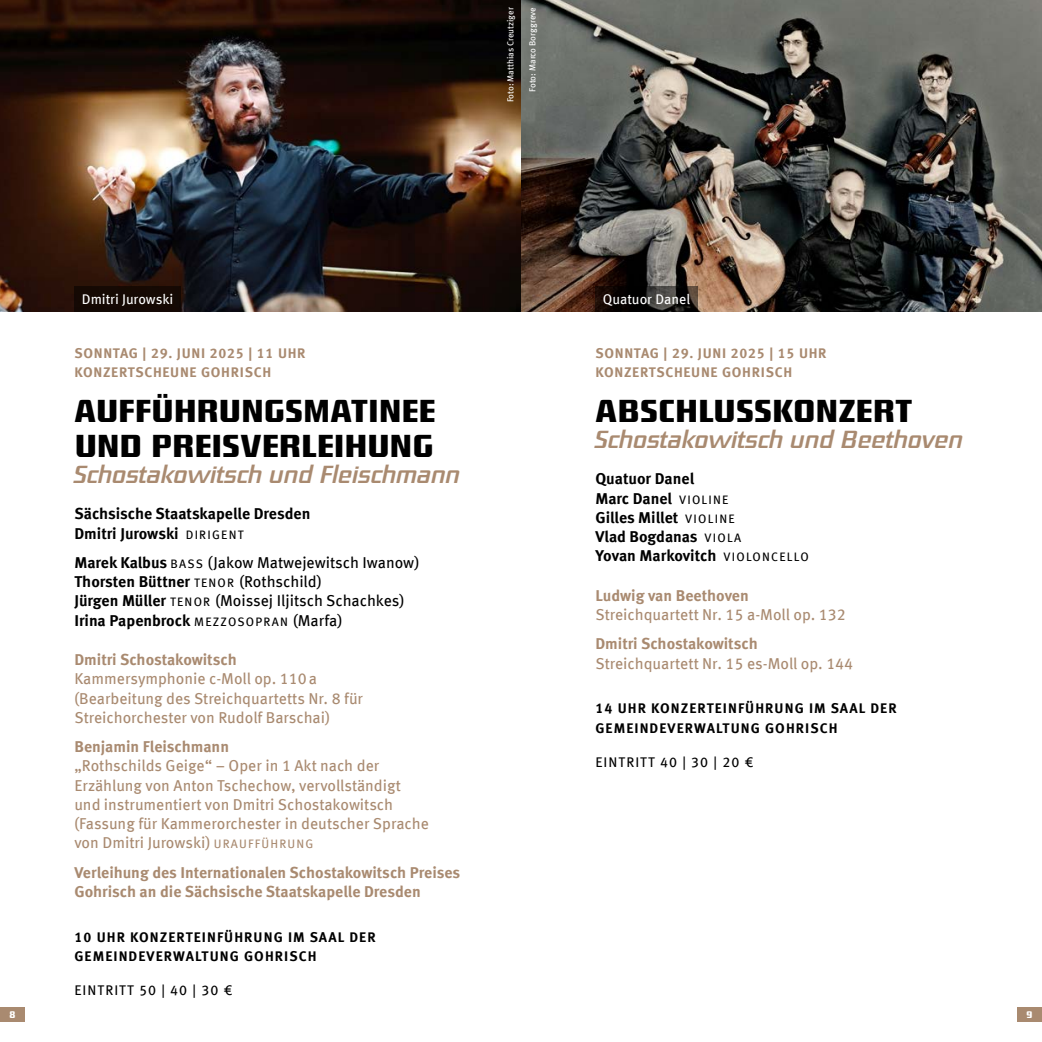
<style>
.page{position:relative;width:1042px;height:1042px;background:#fff}
.page>*{position:absolute;margin:0;border:0;box-sizing:border-box;transform-origin:0 0}
.Konzerte_Headline{font:500 31.5px/35px "District TF";letter-spacing:-.01em;color:#000}
.Konzert_Headline_italic{font:italic 24.5px "District TF";letter-spacing:-.01em;color:#a98a70}
.Werk_normal{font:15.75px/19.2px "Meta Offc Pro";color:#a98a70}
.Konzerte_Text_normal{font:700 15.75px "Meta Offc Pro";color:#000}
.Werk_bold{font:700 15.75px/19.2px "Meta Offc Pro";color:#a98a70}
.Konzerte_Text_normal-2{font:15.75px "Meta Offc Pro";letter-spacing:-.005em;color:#000}
.Konzerte_Info{font:700 14px/19.2px "Meta Offc Pro";letter-spacing:.075em;color:#000}
.Konzerte_Datum{font:700 14px/19.2px "Meta Offc Pro";letter-spacing:.05em;color:#a98a70}
.Konzerte_Info-2{font:14px "Meta Offc Pro";letter-spacing:.075em;color:#000}
.Bildunterschrift{font:14px "Meta Offc Pro";color:#fff}
.t1{font:500 10.5px "District TF";color:#fff}
.Werk_normal-2{font:8.75px "Meta Offc Pro";letter-spacing:-.005em;color:#fff}
.s1{font-weight:400;font-size:12.25px}
.s2{font-weight:700}
.s3{font-size:12.25px}
.s4{font-weight:400}
</style>
<div class="page">
<div style="left:0;top:1007px;width:25px;height:14px;background:#a98a70"></div>
<div style="left:1017px;top:1007px;width:25px;height:14px;background:#a98a70"></div>
<img style="left:521px;top:0;width:521px;height:311px">
<img style="left:0;top:0;width:521px;height:311px">
<div style="left:74px;top:286px;width:107px;height:25px;background:#150903"></div>
<svg style="left:595px;top:286px;width:102px;height:25px"></svg>
<p class="Werk_normal-2" style="left:504px;top:102px;width:96px;rotate:-90deg">Foto: Matthias Creutziger</p>
<p class="Werk_normal-2" style="left:526px;top:92px;width:86px;rotate:-90deg">Foto: Marco Borggreve</p>
<p class="Bildunterschrift" style="left:82px;top:288px;width:93px">Dmitri Jurowski</p>
<p class="Bildunterschrift" style="left:603px;top:288px;width:89px">Quatuor Danel</p>
<p class="Konzerte_Datum" style="left:74px;top:343px;width:233px">SONNTAG | 29. JUNI 2025 | 11 UHR<br>KONZERTSCHEUNE GOHRISCH</p>
<p class="Konzerte_Headline" style="left:74px;top:393px;width:362px">AUFFÜHRUNGSMATINEE<br>UND PREISVERLEIHUNG</p>
<p class="Konzert_Headline_italic" style="left:74px;top:460px;width:387px">Schostakowitsch und Fleischmann</p>
<p class="Konzerte_Text_normal" style="left:74px;top:501px;width:237px">Sächsische Staatskapelle Dresden</p>
<p class="Konzerte_Text_normal" style="left:74px;top:521px;width:171px">Dmitri Jurowski <span class="s1">DIRIGENT</span></p>
<p class="Konzerte_Text_normal-2" style="left:74px;top:550px;width:346px"><span class="s2">Marek Kalbus</span> <span class="s3">BASS</span> (Jakow Matwejewitsch Iwanow)</p>
<p class="Konzerte_Text_normal" style="left:74px;top:569px;width:249px">Thorsten Büttner <span class="s1">TENOR</span> <span class="s4">(Rothschild)</span></p>
<p class="Konzerte_Text_normal-2" style="left:74px;top:589px;width:331px"><span class="s2">Jürgen Müller</span> <span class="s3">TENOR</span> (Moissej Iljitsch Schachkes)</p>
<p class="Konzerte_Text_normal" style="left:74px;top:608px;width:269px">Irina Papenbrock <span class="s1">MEZZOSOPRAN</span> <span class="s4">(Marfa)</span></p>
<p class="Werk_bold" style="left:74px;top:649px;width:164px">Dmitri Schostakowitsch</p>
<p class="Werk_normal" style="left:74px;top:668px;width:290px">Kammersymphonie c-Moll op. 110a (Bearbeitung des Streichquartetts Nr. 8 für<br>Streichorchester von Rudolf Barschai)</p>
<p class="Werk_bold" style="left:74px;top:736px;width:156px">Benjamin Fleischmann</p>
<p class="Werk_normal" style="left:74px;top:755px;width:356px">„Rothschilds Geige“ – Oper in 1 Akt nach der Erzählung von Anton Tschechow, vervollständigt und instrumentiert von Dmitri Schostakowitsch (Fassung für Kammerorchester in deutscher Sprache von Dmitri Jurowski) <span class="s3">URAUFFÜHRUNG</span></p>
<p class="Werk_bold" style="left:74px;top:861px;width:387px">Verleihung des Internationalen Schostakowitsch Preises<br>Gohrisch an die Sächsische Staatskapelle Dresden</p>
<p class="Konzerte_Info" style="left:74px;top:926px;width:303px">10 UHR KONZERTEINFÜHRUNG IM SAAL DER<br>GEMEINDEVERWALTUNG GOHRISCH</p>
<p class="Konzerte_Info-2" style="left:74px;top:979px;width:159px">EINTRITT 50 | 40 | 30 €</p>
<p class="Konzerte_Datum" style="left:595px;top:343px;width:233px">SONNTAG | 29. JUNI 2025 | 15 UHR<br>KONZERTSCHEUNE GOHRISCH</p>
<p class="Konzerte_Headline" style="left:595px;top:393px;width:318px">ABSCHLUSSKONZERT</p>
<p class="Konzert_Headline_italic" style="left:595px;top:425px;width:369px">Schostakowitsch und Beethoven</p>
<p class="Konzerte_Text_normal" style="left:595px;top:466px;width:100px">Quatuor Danel</p>
<p class="Konzerte_Text_normal" style="left:595px;top:486px;width:135px">Marc Danel <span class="s1">VIOLINE</span></p>
<p class="Konzerte_Text_normal" style="left:595px;top:505px;width:141px">Gilles Millet <span class="s1">VIOLINE</span></p>
<p class="Konzerte_Text_normal" style="left:595px;top:524px;width:147px">Vlad Bogdanas <span class="s1">VIOLA</span></p>
<p class="Konzerte_Text_normal" style="left:595px;top:543px;width:215px">Yovan Markovitch <span class="s1">VIOLONCELLO</span></p>
<p class="Werk_bold" style="left:595px;top:585px;width:155px">Ludwig van Beethoven</p>
<p class="Werk_normal" style="left:595px;top:604px;width:252px">Streichquartett Nr. 15 a-Moll op. 132</p>
<p class="Werk_bold" style="left:595px;top:633px;width:164px">Dmitri Schostakowitsch</p>
<p class="Werk_normal" style="left:595px;top:652px;width:259px">Streichquartett Nr. 15 es-Moll op. 144</p>
<p class="Konzerte_Info" style="left:595px;top:698px;width:303px">14 UHR KONZERTEINFÜHRUNG IM SAAL DER<br>GEMEINDEVERWALTUNG GOHRISCH</p>
<p class="Konzerte_Info-2" style="left:595px;top:751px;width:159px">EINTRITT 40 | 30 | 20 €</p>
<p class="t1" style="left:9px;top:1007px;width:7px">8</p>
<p class="t1" style="left:1026px;top:1007px;width:7px">9</p>
</div>
